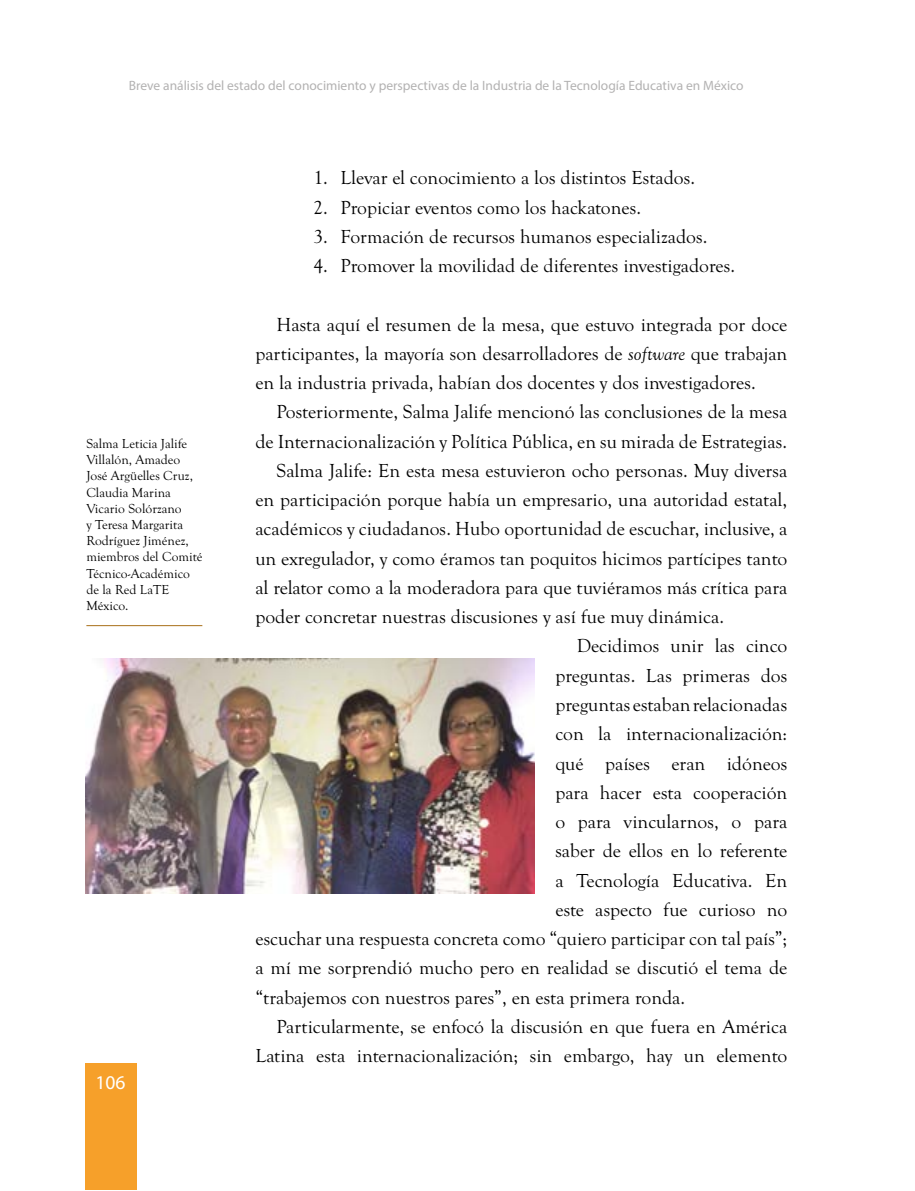
<style>
.page{position:relative;width:915px;height:1191px;background:#fff}
.page>*{position:absolute;margin:0;border:0;box-sizing:border-box;transform-origin:0 0}
.t1{font:19.5px/29.2px "Goudy Old Sty";color:#000;text-align:justify}
.t2{font:19.5px "Myriad Pro";color:#fff}
.t3{font:13.5px/16.2px "Goudy Old Sty";color:#000}
.t4{font:13.5px "Myriad Pro";color:#b3b2b2}
.s1{font-style:italic}
</style>
<div class="page">
<div style="left:85px;top:1063px;width:51px;height:127px;background:#f6a02a"></div>
<img style="left:85px;top:658px;width:449px;height:235px">
<hr style="left:86px;top:625px;width:116px;height:1px;background:#a86f18">
<p class="t4" style="left:129px;top:77px;width:616px">Breve análisis del estado del conocimiento y perspectivas de la Industria de la Tecnología Educativa en México</p>
<p class="t3" style="left:86px;top:436px;width:117px">Salma Leticia Jalife<br>Villalón, Amadeo<br>José Argüelles Cruz,<br>Claudia Marina<br>Vicario Solórzano<br>y Teresa Margarita<br>Rodríguez Jiménez, miembros del Comité<br>Técnico-Académico de la Red LaTE<br>México.</p>
<p class="t2" style="left:95px;top:1070px;width:32px">106</p>
<p class="t1" style="left:313px;top:164px;width:383px">1. Llevar el conocimiento a los distintos Estados.</p>
<p class="t1" style="left:313px;top:193px;width:329px">2. Propiciar eventos como los hackatones.</p>
<p class="t1" style="left:313px;top:222px;width:395px">3. Formación de recursos humanos especializados.</p>
<p class="t1" style="left:313px;top:251px;width:423px">4. Promover la movilidad de diferentes investigadores.</p>
<p class="t1" style="left:255px;top:310px;width:533px;text-indent:21px">Hasta aquí el resumen de la mesa, que estuvo integrada por doce participantes, la mayoría son desarrolladores de <span class="s1">software</span> que trabajan en la industria privada, habían dos docentes y dos investigadores.</p>
<p class="t1" style="left:276px;top:398px;width:512px">Posteriormente, Salma Jalife mencionó las conclusiones de la mesa</p>
<p class="t1" style="left:255px;top:427px;width:533px">de Internacionalización y Política Pública, en su mirada de Estrategias.</p>
<p class="t1" style="left:276px;top:456px;width:512px">Salma Jalife: En esta mesa estuvieron ocho personas. Muy diversa</p>
<p class="t1" style="left:255px;top:485px;width:533px">en participación porque había un empresario, una autoridad estatal,</p>
<p class="t1" style="left:255px;top:515px;width:533px">académicos y ciudadanos. Hubo oportunidad de escuchar, inclusive, a</p>
<p class="t1" style="left:255px;top:544px;width:533px">un exregulador, y como éramos tan poquitos hicimos partícipes tanto</p>
<p class="t1" style="left:255px;top:573px;width:533px">al relator como a la moderadora para que tuviéramos más crítica para</p>
<p class="t1" style="left:255px;top:602px;width:470px">poder concretar nuestras discusiones y así fue muy dinámica.</p>
<p class="t1" style="left:576px;top:632px;width:212px">Decidimos unir las cinco</p>
<p class="t1" style="left:555px;top:661px;width:233px">preguntas. Las primeras dos</p>
<p class="t1" style="left:555px;top:690px;width:233px">preguntas estaban relacionadas</p>
<p class="t1" style="left:555px;top:719px;width:233px">con la internacionalización:</p>
<p class="t1" style="left:555px;top:749px;width:233px">qué países eran idóneos</p>
<p class="t1" style="left:555px;top:778px;width:233px">para hacer esta cooperación</p>
<p class="t1" style="left:555px;top:807px;width:233px">o para vincularnos, o para</p>
<p class="t1" style="left:555px;top:836px;width:233px">saber de ellos en lo referente</p>
<p class="t1" style="left:555px;top:866px;width:233px">a Tecnología Educativa. En</p>
<p class="t1" style="left:555px;top:895px;width:233px">este aspecto fue curioso no</p>
<p class="t1" style="left:255px;top:924px;width:533px">escuchar una respuesta concreta como “quiero participar con tal país”;</p>
<p class="t1" style="left:255px;top:953px;width:533px">a mí me sorprendió mucho pero en realidad se discutió el tema de</p>
<p class="t1" style="left:255px;top:983px;width:431px">“trabajemos con nuestros pares”, en esta primera ronda.</p>
<p class="t1" style="left:276px;top:1012px;width:512px">Particularmente, se enfocó la discusión en que fuera en América</p>
<p class="t1" style="left:255px;top:1041px;width:533px">Latina esta internacionalización; sin embargo, hay un elemento</p>
</div>
